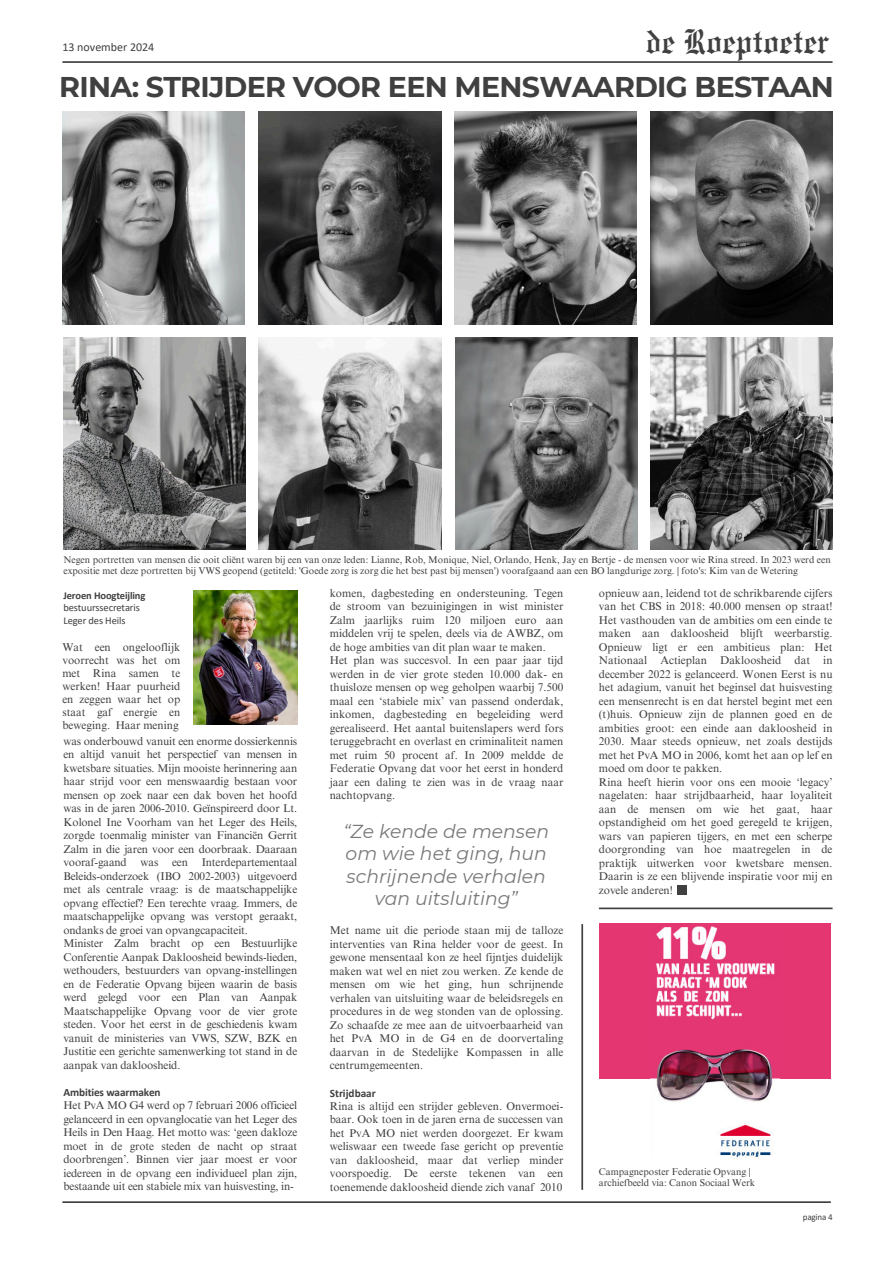
<style>
.page{position:relative;width:893px;height:1263px;background:#fff}
.page>*{position:absolute;margin:0;border:0;box-sizing:border-box;transform-origin:0 0}
.t1{font:35.55px "Engravers Old English BT";color:#404040}
.t2{font:700 28.5px "Montserrat";letter-spacing:-.025em;color:#404040}
.t3{font:italic 18.75px/22.5px "Montserrat";color:#787a79;text-align:center}
.t4{font:12px "Calibri";color:#404040}
.t5{font:11.25px/13.5px "Times NRMT Pro";color:#404040;text-align:justify}
.t6{font:700 11.25px "Calibri";letter-spacing:-.01em;color:#404040}
.t7{font:10.5px/12.4px "Calibri";letter-spacing:-.01em;color:#404040}
.t8{font:700 10.5px "Calibri";letter-spacing:-.01em;color:#404040}
.t9{font:9.75px/11.2px "Times NRMT Pro";color:#404040}
.t10{font:9px "Calibri";letter-spacing:-.02em;color:#404040}
</style>
<div class="page">
<hr style="left:62px;top:61px;width:770px;height:2px;background:#404040">
<hr style="left:62px;top:1201px;width:769px;height:2px;background:#404040">
<img style="left:194px;top:590px;width:103px;height:135px">
<div style="left:599px;top:923px;width:231px;height:155px;background:#e43771"></div>
<img style="left:650px;top:926px;width:129px;height:232px">
<img style="left:650px;top:337px;width:182px;height:213px">
<img style="left:258px;top:337px;width:183px;height:213px">
<img style="left:455px;top:337px;width:182px;height:213px">
<img style="left:455px;top:112px;width:182px;height:212px">
<img style="left:64px;top:337px;width:181px;height:213px">
<img style="left:258px;top:112px;width:183px;height:212px">
<img style="left:62px;top:112px;width:182px;height:212px">
<img style="left:650px;top:112px;width:182px;height:212px">
<hr style="left:581px;top:924px;width:2px;height:266px;background:#404040">
<hr style="left:599px;top:907px;width:233px;height:2px;background:#404040">
<div style="left:677px;top:886px;width:9px;height:9px;background:#404040"></div>
<p class="t4" style="left:62px;top:39px;width:93px">13 november 2024</p>
<h1 class="t1" style="left:645px;top:21px;width:185px">de Roeptoeter</h1>
<h2 class="t2" style="left:59px;top:67px;width:776px">RINA: STRIJDER VOOR EEN MENSWAARDIG BESTAAN</h2>
<p class="t9" style="left:63px;top:554px;width:769px">Negen portretten van mensen die ooit cliënt waren bij een van onze leden: Lianne, Rob, Monique, Niel, Orlando, Henk, Jay en Bertje - de mensen voor wie Rina streed. In 2023 werd een expositie met deze portretten bij VWS geopend (getiteld: 'Goede zorg is zorg die het best past bij mensen') voorafgaand aan een BO langdurige zorg. | foto's: Kim van de Wetering</p>
<p class="t8" style="left:63px;top:588px;width:83px">Jeroen Hoogteijling</p>
<p class="t7" style="left:63px;top:601px;width:78px">bestuurssecretaris<br>Leger des Heils</p>
<p class="t5" style="left:62px;top:642px;width:119px;line-height:12.9px">Wat een ongelooflijk voorrecht was het om met Rina samen te werken! Haar puurheid en zeggen waar het op staat gaf energie en beweging. Haar mening</p>
<p class="t5" style="left:63px;top:735px;width:235px;text-align:left">was onderbouwd vanuit een enorme dossierkennis en altijd vanuit het perspectief van mensen in kwetsbare situaties. Mijn mooiste herinnering aan haar strijd voor een menswaardig bestaan voor mensen op zoek naar een dak boven het hoofd was in de jaren 2006-2010. Geïnspireerd door Lt.<br>Kolonel Ine Voorham van het Leger des Heils, zorgde toenmalig minister van Financiën Gerrit Zalm in die jaren voor een doorbraak. Daaraan vooraf-gaand was een Interdepartementaal Beleids-onderzoek (IBO 2002-2003) uitgevoerd met als centrale vraag: is de maatschappelijke opvang effectief? Een terechte vraag. Immers, de maatschappelijke opvang was verstopt geraakt, ondanks de groei van opvangcapaciteit.<br>Minister Zalm bracht op een Bestuurlijke Conferentie Aanpak Dakloosheid bewinds-lieden, wethouders, bestuurders van opvang-instellingen en de Federatie Opvang bijeen waarin de basis werd gelegd voor een Plan van Aanpak Maatschappelijke Opvang voor de vier grote steden. Voor het eerst in de geschiedenis kwam vanuit de ministeries van VWS, SZW, BZK en Justitie een gerichte samenwerking tot stand in de aanpak van dakloosheid.</p>
<p class="t6" style="left:63px;top:1084px;width:99px">Ambities waarmaken</p>
<p class="t5" style="left:63px;top:1099px;width:235px">Het PvA MO G4 werd op 7 februari 2006 officieel gelanceerd in een opvanglocatie van het Leger des Heils in Den Haag. Het motto was: ‘geen dakloze moet in de grote steden de nacht op straat doorbrengen’. Binnen vier jaar moest er voor iedereen in de opvang een individueel plan zijn, bestaande uit een stabiele mix van huisvesting, in-</p>
<p class="t5" style="left:330px;top:587px;width:235px;text-align:left">komen, dagbesteding en ondersteuning. Tegen de stroom van bezuinigingen in wist minister Zalm jaarlijks ruim 120 miljoen euro aan middelen vrij te spelen, deels via de AWBZ, om de hoge ambities van dit plan waar te maken.<br>Het plan was succesvol. In een paar jaar tijd werden in de vier grote steden 10.000 dak- en thuisloze mensen op weg geholpen waarbij 7.500 maal een ‘stabiele mix’ van passend onderdak, inkomen, dagbesteding en begeleiding werd gerealiseerd. Het aantal buitenslapers werd fors teruggebracht en overlast en criminaliteit namen met ruim 50 procent af. In 2009 meldde de Federatie Opvang dat voor het eerst in honderd jaar een daling te zien was in de vraag naar nachtopvang.</p>
<h3 class="t3" style="left:343px;top:819px;width:207px">“Ze kende de mensen om wie het ging, hun schrijnende verhalen van uitsluiting”</h3>
<p class="t5" style="left:330px;top:924px;width:235px">Met name uit die periode staan mij de talloze interventies van Rina helder voor de geest. In gewone mensentaal kon ze heel fijntjes duidelijk maken wat wel en niet zou werken. Ze kende de mensen om wie het ging, hun schrijnende verhalen van uitsluiting waar de beleidsregels en procedures in de weg stonden van de oplossing.<br>Zo schaafde ze mee aan de uitvoerbaarheid van het PvA MO in de G4 en de doorvertaling daarvan in de Stedelijke Kompassen in alle centrumgemeenten.</p>
<p class="t6" style="left:330px;top:1085px;width:48px">Strijdbaar</p>
<p class="t5" style="left:330px;top:1100px;width:235px">Rina is altijd een strijder gebleven. Onvermoei&shy;baar. Ook toen in de jaren erna de successen van het PvA MO niet werden doorgezet. Er kwam weliswaar een tweede fase gericht op preventie van dakloosheid, maar dat verliep minder voorspoedig. De eerste tekenen van een toenemende dakloosheid diende zich vanaf 2010</p>
<p class="t5" style="left:599px;top:587px;width:235px;text-align:left">opnieuw aan, leidend tot de schrikbarende cijfers van het CBS in 2018: 40.000 mensen op straat!<br>Het vasthouden van de ambities om een einde te maken aan dakloosheid blijft weerbarstig.<br>Opnieuw ligt er een ambitieus plan: Het Nationaal Actieplan Dakloosheid dat in december 2022 is gelanceerd. Wonen Eerst is nu het adagium, vanuit het beginsel dat huisvesting een mensenrecht is en dat herstel begint met een (t)huis. Opnieuw zijn de plannen goed en de ambities groot: een einde aan dakloosheid in 2030. Maar steeds opnieuw, net zoals destijds met het PvA MO in 2006, komt het aan op lef en moed om door te pakken.<br>Rina heeft hierin voor ons een mooie ‘legacy’ nagelaten: haar strijdbaarheid, haar loyaliteit aan de mensen om wie het gaat, haar opstandigheid om het goed geregeld te krijgen, wars van papieren tijgers, en met een scherpe doorgronding van hoe maatregelen in de praktijk uitwerken voor kwetsbare mensen.<br>Daarin is ze een blijvende inspiratie voor mij en zovele anderen!</p>
<p class="t9" style="left:599px;top:1166px;width:158px">Campagneposter Federatie Opvang | archiefbeeld via: Canon Sociaal Werk</p>
<p class="t10" style="left:803px;top:1210px;width:31px">pagina 4</p>
</div>
